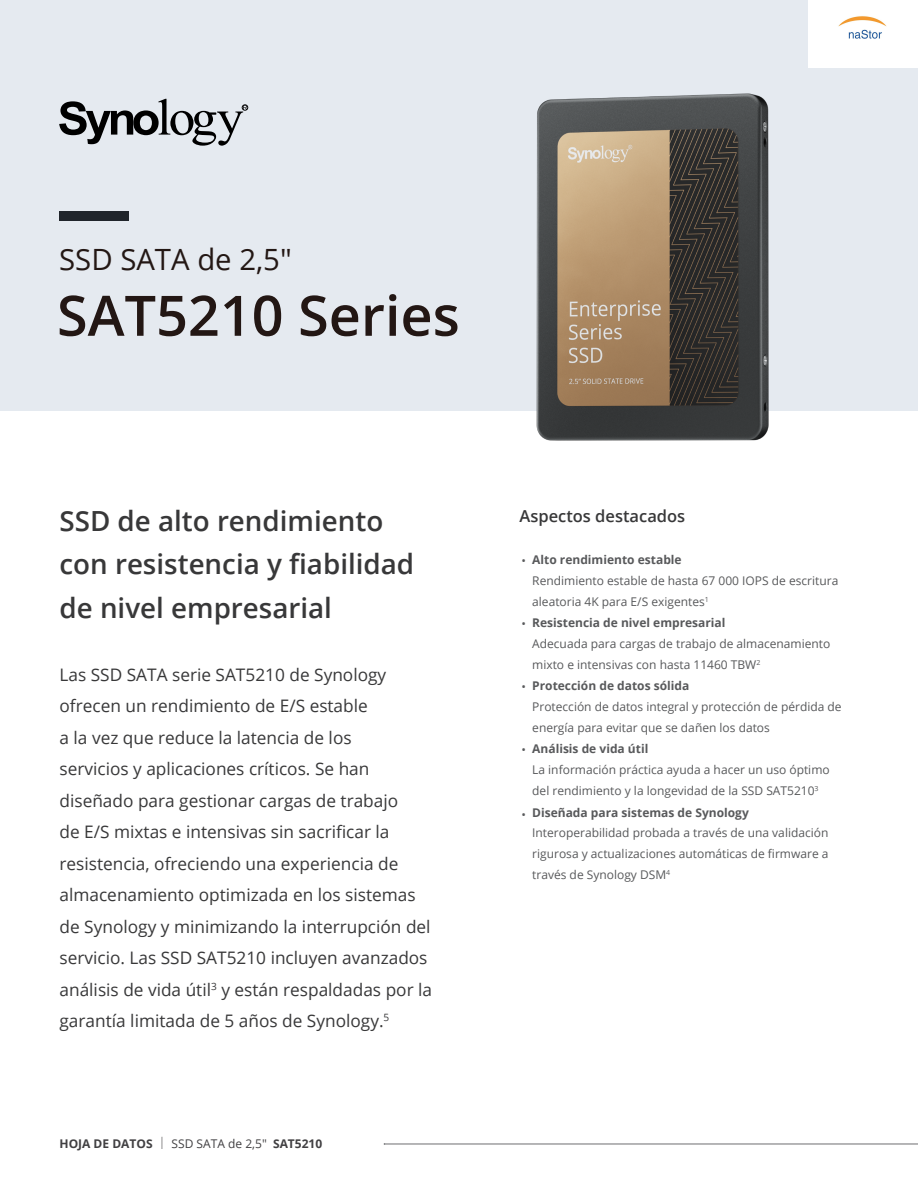
<style>
.page{position:relative;width:918px;height:1188px;background:#fff}
.page>*{position:absolute;margin:0;border:0;box-sizing:border-box;transform-origin:0 0}
.t1{font:600 55.8px "Open Sans";color:#231714}
.t2{font:29.25px "Open Sans";color:#231714}
.t3{font:600 27.75px/43.5px "Open Sans";color:#383839}
.t4{font:17.25px/31.5px "Open Sans";color:#383839}
.t5{font:600 16.5px "Open Sans";color:#383839}
.t6{font:12px/21px "Open Sans";color:#58595b}
.t7{font:700 12px "Open Sans";color:#414042}
.s1{font-weight:300}
.s2{font-weight:400}
.s3{font-weight:700}
</style>
<div class="page">
<div style="left:0;top:0;width:918px;height:410px;background:#e5eaf0"></div>
<div style="left:59px;top:211px;width:70px;height:10px;background:#20252b"></div>
<svg style="left:59px;top:99px;width:189px;height:47px"></svg>
<hr style="left:384px;top:1144px;width:534px;height:1px;background:#6d6e71">
<img style="left:458px;top:93px;width:387px;height:348px">
<div style="left:808px;top:0;width:110px;height:67px;background:#fff"></div>
<h2 class="t2" style="left:59px;top:240px;width:234px">SSD SATA de 2,5"</h2>
<h1 class="t1" style="left:57px;top:277px;width:404px">SAT5210 Series</h1>
<h3 class="t3" style="left:60px;top:498px;width:356px">SSD de alto rendimiento con resistencia y fiabilidad de nivel empresarial</h3>
<p class="t4" style="left:60px;top:658px;width:374px">Las SSD SATA serie SAT5210 de Synology ofrecen un rendimiento de E/S estable<br>a la vez que reduce la latencia de los<br>servicios y aplicaciones críticos. Se han diseñado para gestionar cargas de trabajo<br>de E/S mixtas e intensivas sin sacrificar la resistencia, ofreciendo una experiencia de almacenamiento optimizada en los sistemas de Synology y minimizando la interrupción del servicio. Las SSD SAT5210 incluyen avanzados análisis de vida útil<sup>3</sup> y están respaldadas por la garantía limitada de 5 años de Synology.<sup>5</sup></p>
<p class="t7" style="left:60px;top:1135px;width:264px">HOJA DE DATOS <span class="s1">|</span> <span class="s2">SSD SATA de 2,5"</span> SAT5210</p>
<h3 class="t5" style="left:520px;top:505px;width:167px">Aspectos destacados</h3>
<p class="t6" style="left:532px;top:549px;width:308px;text-indent:-11px">• <span class="s3">Alto rendimiento estable<br></span>Rendimiento estable de hasta 67 000 IOPS de escritura aleatoria 4K para E/S exigentes<sup>1</sup></p>
<p class="t6" style="left:532px;top:612px;width:300px;text-indent:-11px">• <span class="s3">Resistencia de nivel empresarial<br></span>Adecuada para cargas de trabajo de almacenamiento mixto e intensivas con hasta 11460 TBW<sup>2</sup></p>
<p class="t6" style="left:532px;top:675px;width:311px;text-indent:-11px">• <span class="s3">Protección de datos sólida<br></span>Protección de datos integral y protección de pérdida de energía para evitar que se dañen los datos</p>
<p class="t6" style="left:532px;top:738px;width:299px;text-indent:-11px">• <span class="s3">Análisis de vida útil<br></span>La información práctica ayuda a hacer un uso óptimo del rendimiento y la longevidad de la SSD SAT5210<sup>3</sup></p>
<p class="t6" style="left:532px;top:803px;width:298px;line-height:19.6px;text-indent:-11px">• <span class="s3">Diseñada para sistemas de Synology<br></span>Interoperabilidad probada a través de una validación</p>
<p class="t6" style="left:532px;top:843px;width:298px">rigurosa y actualizaciones automáticas de firmware a través de Synology DSM<sup>4</sup></p>
</div>
